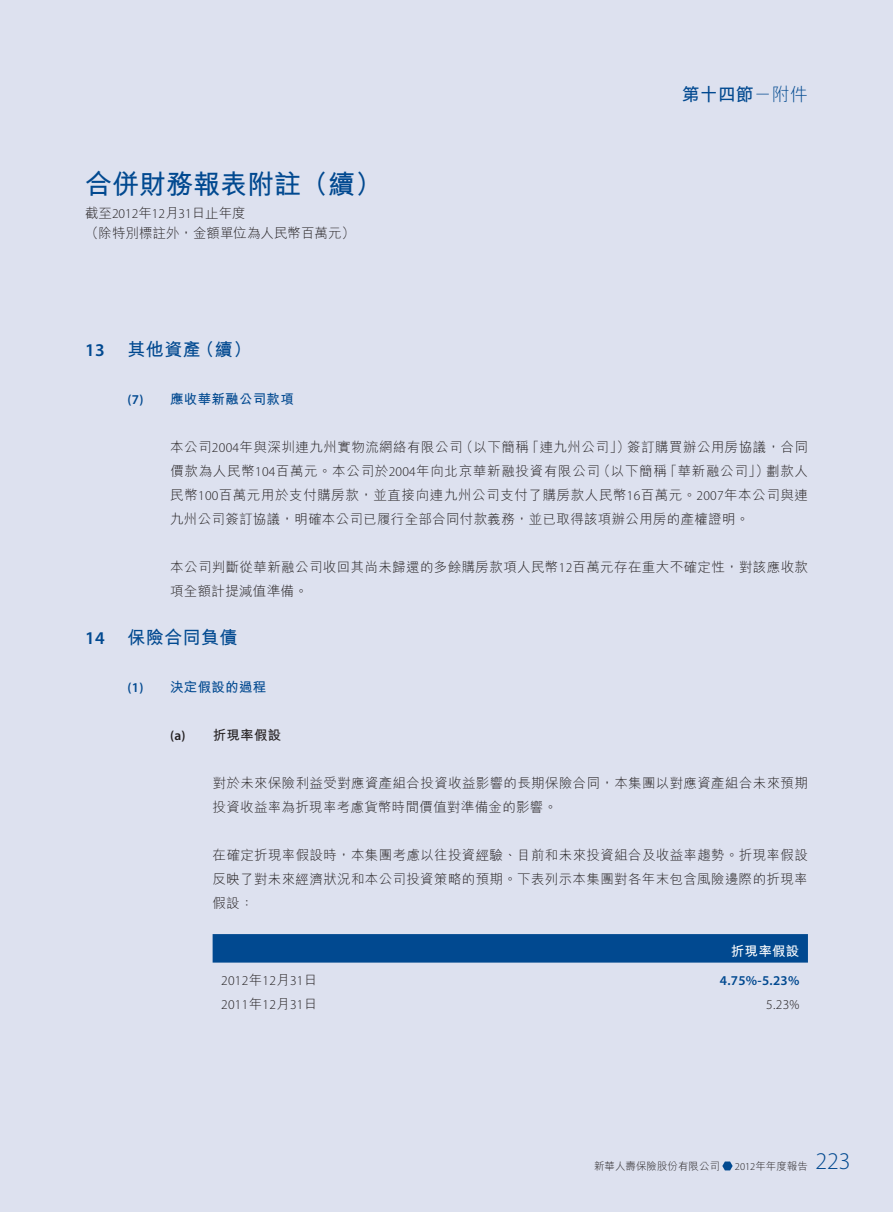
<style>
.page{position:relative;width:893px;height:1212px;background:#dde1ef}
.page>*{position:absolute;margin:0;border:0;box-sizing:border-box;transform-origin:0 0}
.t1{font:700 27px "M Hei HK";color:#014990}
.t2{font:300 24px "Myriad Pro";color:#014990}
.t3{font:700 18px "M Hei HK";letter-spacing:.02em;color:#014990}
.t4{font:600 18px "Myriad Pro";color:#014990}
.t5{font:300 13.5px/24px "M Hei HK";letter-spacing:.025em;color:#231f20;text-align:justify}
.t6{font:300 13.5px/19.5px "M Hei HK";color:#231f20}
.t7{font:300 13.5px "Myriad Pro";letter-spacing:.02em;color:#231f20}
.t8{font:700 13.5px "M Hei HK";letter-spacing:.02em;color:#014990}
.t9{font:600 13.5px "Myriad Pro";color:#014990}
.t10{font:700 13.5px "M Hei HK";letter-spacing:.02em;color:#231f20}
.t11{font:700 13.5px "M Hei HK";letter-spacing:.02em;color:#fff}
.t12{font:300 10.5px "M Hei HK";color:#231f20}
.s1{font-family:"Myriad Pro"}
.s2{font-weight:300}
.s3{font-family:"Myriad Pro";font-weight:600}
.s4{font-family:"M Hei HK"}
</style>
<div class="page">
<svg style="left:722px;top:1161px;width:11px;height:9px"></svg>
<div style="left:213px;top:934px;width:595px;height:28px;background:#014990"></div>
<h1 class="t1" style="left:85px;top:165px;width:298px">合併財務報表附註（續）</h1>
<p class="t6" style="left:85px;top:203px;width:271px">截至<span class="s1">2012</span>年<span class="s1">12</span>月<span class="s1">31</span>日止年度<br>（除特別標註外，金額單位為人民幣百萬元）</p>
<h3 class="t3" style="left:682px;top:81px;width:127px">第十四節<span class="s2">－附件</span></h3>
<h3 class="t4" style="left:85px;top:339px;width:21px">13</h3>
<h3 class="t3" style="left:128px;top:337px;width:125px">其他資產（續）</h3>
<p class="t8" style="left:128px;top:389px;width:168px"><span class="s3">(7)</span> 應收華新融公司款項</p>
<p class="t5" style="left:170px;top:435px;width:640px">本公司<span class="s1">2004</span>年與深圳連九州實物流網絡有限公司（以下簡稱「連九州公司」）簽訂購買辦公用房協議，合同價款為人民幣<span class="s1">104</span>百萬元。本公司於<span class="s1">2004</span>年向北京華新融投資有限公司（以下簡稱「華新融公司」）劃款人民幣<span class="s1">100</span>百萬元用於支付購房款，並直接向連九州公司支付了購房款人民幣<span class="s1">16</span>百萬元。<span class="s1">2007</span>年本公司與連九州公司簽訂協議，明確本公司已履行全部合同付款義務，並已取得該項辦公用房的產權證明。</p>
<p class="t5" style="left:170px;top:555px;width:639px">本公司判斷從華新融公司收回其尚未歸還的多餘購房款項人民幣<span class="s1">12</span>百萬元存在重大不確定性，對該應收款項全額計提減值準備。</p>
<h3 class="t4" style="left:85px;top:627px;width:21px">14</h3>
<h3 class="t3" style="left:128px;top:625px;width:111px">保險合同負債</h3>
<p class="t8" style="left:128px;top:677px;width:140px"><span class="s3">(1)</span> 決定假設的過程</p>
<p class="t10" style="left:170px;top:725px;width:113px"><span class="s3">(a)</span> 折現率假設</p>
<p class="t5" style="left:213px;top:771px;width:597px">對於未來保險利益受對應資產組合投資收益影響的長期保險合同，本集團以對應資產組合未來預期投資收益率為折現率考慮貨幣時間價值對準備金的影響。</p>
<p class="t5" style="left:212px;top:843px;width:597px">在確定折現率假設時，本集團考慮以往投資經驗、目前和未來投資組合及收益率趨勢。折現率假設反映了對未來經濟狀況和本公司投資策略的預期。下表列示本集團對各年末包含風險邊際的折現率假設：</p>
<p class="t11" style="left:731px;top:941px;width:70px">折現率假設</p>
<p class="t7" style="left:221px;top:973px;width:98px">2012<span class="s4">年</span>12<span class="s4">月</span>31<span class="s4">日</span></p>
<p class="t9" style="left:720px;top:972px;width:81px">4.75%-5.23%</p>
<p class="t7" style="left:221px;top:997px;width:98px">2011<span class="s4">年</span>12<span class="s4">月</span>31<span class="s4">日</span></p>
<p class="t7" style="left:766px;top:997px;width:35px">5.23%</p>
<p class="t12" style="left:594px;top:1159px;width:127px">新華人壽保險股份有限公司</p>
<p class="t12" style="left:735px;top:1159px;width:74px"><span class="s1">2012</span>年年度報告</p>
<h2 class="t2" style="left:815px;top:1148px;width:37px">223</h2>
</div>
